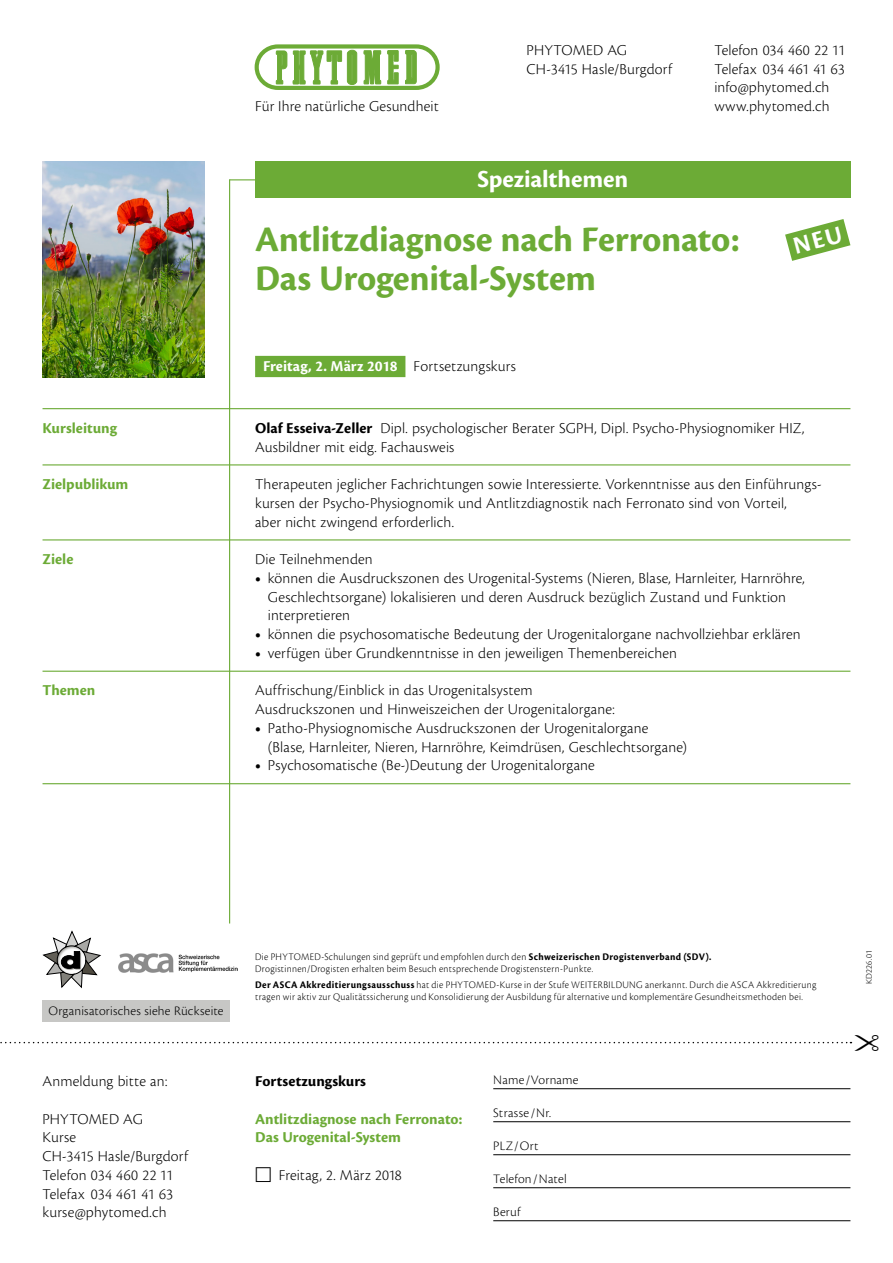
<style>
.page{position:relative;width:893px;height:1263px;background:#fff}
.page>*{position:absolute;margin:0;border:0;box-sizing:border-box;transform-origin:0 0}
.Haupttitel_25_26_pt{font:700 37.5px "Cronos Pro";letter-spacing:-.01em;color:#6cab36}
._1_Haupttitel{font:700 37.5px "Cronos Pro";letter-spacing:-.01em;color:#6cab36}
.Rubriktitel_in_gruen{font:700 25.5px "Cronos Pro";letter-spacing:-.005em;color:#fff}
.Grundschrift_10_5_12{font:300 15.75px/18.8px "Cronos Pro";letter-spacing:.01em;color:#000}
.Grundschrift_10_5_12-2{font:700 15.75px "Cronos Pro";color:#6cab36}
.Grundschrift_10_5_12-3{font:700 15.75px "Cronos Pro";color:#fff}
.t1{font:700 15.75px "Cronos Pro";color:#000}
.t2{font:300 13.5px "Cronos Pro";letter-spacing:.015em;color:#000}
.t3{font:300 10.5px/12px "Cronos Pro";letter-spacing:.035em;color:#000;scale:.95 1}
.t4{font:300 9px "Cronos Pro";letter-spacing:.025em;color:#000}
.s1{font-weight:300;color:#000}
.s2{font-weight:700}
</style>
<div class="page">
<div style="left:43px;top:1000px;width:187px;height:21px;background:#c7c7c5"></div>
<svg style="left:43px;top:930px;width:58px;height:58px"></svg>
<img style="left:118px;top:953px;width:119px;height:20px">
<hr style="left:229px;top:179px;width:1px;height:744px;background:#6cab36">
<svg style="left:230px;top:179px;width:25px;height:1px"></svg>
<div style="left:255px;top:162px;width:595px;height:36px;background:#6cab36"></div>
<div style="left:255px;top:356px;width:150px;height:21px;background:#6cab36"></div>
<hr style="left:43px;top:408px;width:807px;height:1px;background:#6cab36">
<hr style="left:43px;top:464px;width:807px;height:1px;background:#6cab36">
<hr style="left:43px;top:539px;width:807px;height:1px;background:#6cab36">
<hr style="left:43px;top:671px;width:807px;height:1px;background:#6cab36">
<hr style="left:43px;top:783px;width:807px;height:1px;background:#6cab36">
<hr style="left:493px;top:1088px;width:357px;height:1px;background:#000">
<hr style="left:493px;top:1121px;width:357px;height:1px;background:#000">
<hr style="left:493px;top:1154px;width:357px;height:1px;background:#000">
<hr style="left:493px;top:1187px;width:357px;height:1px;background:#000">
<hr style="left:493px;top:1220px;width:357px;height:1px;background:#000">
<svg style="left:254px;top:44px;width:186px;height:46px"></svg>
<img style="left:43px;top:162px;width:161px;height:215px">
<svg style="left:0;top:1041px;width:853px;height:3px"></svg>
<svg style="left:785px;top:219px;width:65px;height:42px"></svg>
<p class="Grundschrift_10_5_12" style="left:255px;top:97px;width:185px">Für Ihre natürliche Gesundheit</p>
<p class="Grundschrift_10_5_12" style="left:527px;top:40px;width:102px">PHYTOMED AG</p>
<p class="Grundschrift_10_5_12" style="left:527px;top:59px;width:147px">CH-3415 Hasle/Burgdorf</p>
<p class="Grundschrift_10_5_12" style="left:714px;top:40px;width:132px">Telefon 034 460 22 11</p>
<p class="Grundschrift_10_5_12" style="left:714px;top:59px;width:132px">Telefax 034 461 41 63</p>
<p class="Grundschrift_10_5_12" style="left:714px;top:78px;width:117px">info@phytomed.ch</p>
<p class="Grundschrift_10_5_12" style="left:714px;top:97px;width:117px">www.phytomed.ch</p>
<p class="Rubriktitel_in_gruen" style="left:477px;top:165px;width:152px">Spezialthemen</p>
<p class="Haupttitel_25_26_pt" style="left:255px;top:218px;width:486px">Antlitzdiagnose nach Ferronato:</p>
<p class="_1_Haupttitel" style="left:255px;top:257px;width:343px">Das Urogenital-System</p>
<p class="Grundschrift_10_5_12-3" style="left:263px;top:357px;width:254px">Freitag, 2. März 2018 <span class="s1">Fortsetzungskurs</span></p>
<p class="Grundschrift_10_5_12-2" style="left:43px;top:419px;width:76px">Kursleitung</p>
<p class="Grundschrift_10_5_12" style="left:255px;top:419px;width:551px"><span class="s2">Olaf Esseiva-Zeller</span> Dipl. psychologischer Berater SGPH, Dipl. Psycho-Physiognomiker HIZ,<br>Ausbildner mit eidg. Fachausweis</p>
<p class="Grundschrift_10_5_12-2" style="left:43px;top:475px;width:87px">Zielpublikum</p>
<p class="Grundschrift_10_5_12" style="left:255px;top:475px;width:568px">Therapeuten jeglicher Fachrichtungen sowie Interessierte. Vorkenntnisse aus den Einführungs&shy;kursen der Psycho-Physiognomik und Antlitzdiagnostik nach Ferronato sind von Vorteil,</p>
<p class="Grundschrift_10_5_12" style="left:255px;top:512px;width:200px">aber nicht zwingend erforderlich.</p>
<p class="Grundschrift_10_5_12-2" style="left:43px;top:550px;width:32px">Ziele</p>
<p class="Grundschrift_10_5_12" style="left:255px;top:550px;width:119px">Die Teilnehmenden</p>
<p class="Grundschrift_10_5_12" style="left:268px;top:569px;width:538px;text-indent:-13px"><span class="s2">•</span> können die Ausdruckszonen des Urogenital-Systems (Nieren, Blase, Harnleiter, Harnröhre,<br>Geschlechtsorgane) lokalisieren und deren Ausdruck bezüglich Zustand und Funktion interpretieren</p>
<p class="Grundschrift_10_5_12" style="left:255px;top:625px;width:547px"><span class="s2">•</span> können die psychosomatische Bedeutung der Urogenitalorgane nachvollziehbar erklären</p>
<p class="Grundschrift_10_5_12" style="left:255px;top:644px;width:423px"><span class="s2">•</span> verfügen über Grundkenntnisse in den jeweiligen Themenbereichen</p>
<p class="Grundschrift_10_5_12-2" style="left:43px;top:681px;width:54px">Themen</p>
<p class="Grundschrift_10_5_12" style="left:255px;top:681px;width:279px">Auffrischung/Einblick in das Urogenitalsystem</p>
<p class="Grundschrift_10_5_12" style="left:255px;top:700px;width:361px">Ausdruckszonen und Hinweiszeichen der Urogenitalorgane:</p>
<p class="Grundschrift_10_5_12" style="left:255px;top:719px;width:395px"><span class="s2">•</span> Patho-Physiognomische Ausdruckszonen der Urogenitalorgane</p>
<p class="Grundschrift_10_5_12" style="left:268px;top:737px;width:421px">(Blase, Harnleiter, Nieren, Harnröhre, Keimdrüsen, Geschlechtsorgane)</p>
<p class="Grundschrift_10_5_12" style="left:255px;top:756px;width:341px"><span class="s2">•</span> Psychosomatische (Be-)Deutung der Urogenitalorgane</p>
<p class="t2" style="left:48px;top:1003px;width:177px">Organisatorisches siehe Rückseite</p>
<p class="Grundschrift_10_5_12" style="left:43px;top:1072px;width:126px">Anmeldung bitte an:</p>
<p class="Grundschrift_10_5_12" style="left:43px;top:1109px;width:102px">PHYTOMED AG</p>
<p class="Grundschrift_10_5_12" style="left:43px;top:1128px;width:35px">Kurse</p>
<p class="Grundschrift_10_5_12" style="left:43px;top:1147px;width:147px">CH-3415 Hasle/Burgdorf</p>
<p class="Grundschrift_10_5_12" style="left:43px;top:1165px;width:132px">Telefon 034 460 22 11</p>
<p class="Grundschrift_10_5_12" style="left:43px;top:1184px;width:132px">Telefax 034 461 41 63</p>
<p class="Grundschrift_10_5_12" style="left:43px;top:1203px;width:126px">kurse@phytomed.ch</p>
<p class="t3" style="left:255px;top:951px;width:482px">Die PHYTOMED-Schulungen sind geprüft und empfohlen durch den <span class="s2">Schweizerischen Drogistenverband (SDV).<br></span>Drogistinnen/Drogisten erhalten beim Besuch entsprechende Drogistenstern-Punkte.</p>
<p class="t3" style="left:255px;top:979px;width:592px"><span class="s2">Der ASCA Akkreditierungsausschuss</span> hat die PHYTOMED-Kurse in der Stufe WEITERBILDUNG anerkannt. Durch die ASCA Akkreditierung tragen wir aktiv zur Qualitätssicherung und Konsolidierung der Ausbildung für alternative und komplementäre Gesundheitsmethoden bei.</p>
<p class="t1" style="left:255px;top:1072px;width:112px">Fortsetzungskurs</p>
<p class="Grundschrift_10_5_12-2" style="left:255px;top:1109px;width:209px">Antlitzdiagnose nach Ferronato:</p>
<p class="Grundschrift_10_5_12-2" style="left:255px;top:1128px;width:148px">Das Urogenital-System</p>
<p class="Grundschrift_10_5_12" style="left:255px;top:1165px;width:148px">• Freitag, 2. März 2018</p>
<p class="t2" style="left:493px;top:1072px;width:87px">Name/Vorname</p>
<p class="t2" style="left:493px;top:1105px;width:59px">Strasse/Nr.</p>
<p class="t2" style="left:493px;top:1138px;width:47px">PLZ/Ort</p>
<p class="t2" style="left:493px;top:1171px;width:75px">Telefon/Natel</p>
<p class="t2" style="left:493px;top:1204px;width:29px">Beruf</p>
<p class="t4" style="left:864px;top:984px;width:36px;rotate:-90deg">KD226.01</p>
</div>
